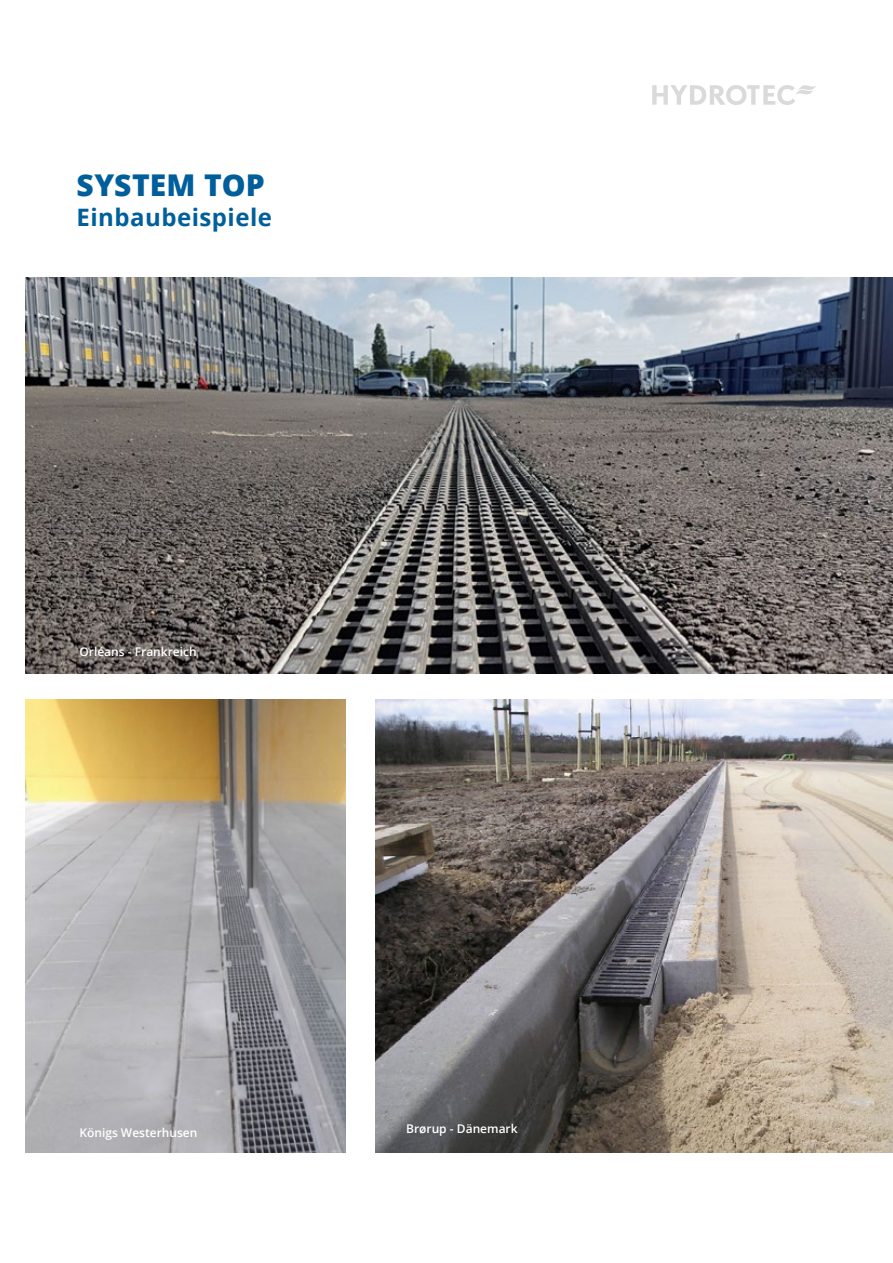
<style>
.page{position:relative;width:893px;height:1263px;background:#fff}
.page>*{position:absolute;margin:0;border:0;box-sizing:border-box;transform-origin:0 0}
.t1{font:800 30px "Open Sans";color:#005f9b}
.t2{font:700 24px "Open Sans";letter-spacing:.02em;color:#005f9b}
.t3{font:600 12px "Open Sans";color:#fff}
</style>
<div class="page">
<svg style="left:652px;top:85px;width:164px;height:20px"></svg>
<img style="left:376px;top:699px;width:517px;height:453px">
<img style="left:26px;top:699px;width:320px;height:453px">
<img style="left:26px;top:278px;width:867px;height:396px">
<h1 class="t1" style="left:77px;top:162px;width:190px">SYSTEM TOP</h1>
<h2 class="t2" style="left:77px;top:200px;width:197px">Einbaubeispiele</h2>
<p class="t3" style="left:79px;top:643px;width:119px">Orléans - Frankreich</p>
<p class="t3" style="left:79px;top:1125px;width:120px">Königs Westerhusen</p>
<p class="t3" style="left:406px;top:1120px;width:113px">Brørup - Dänemark</p>
</div>
